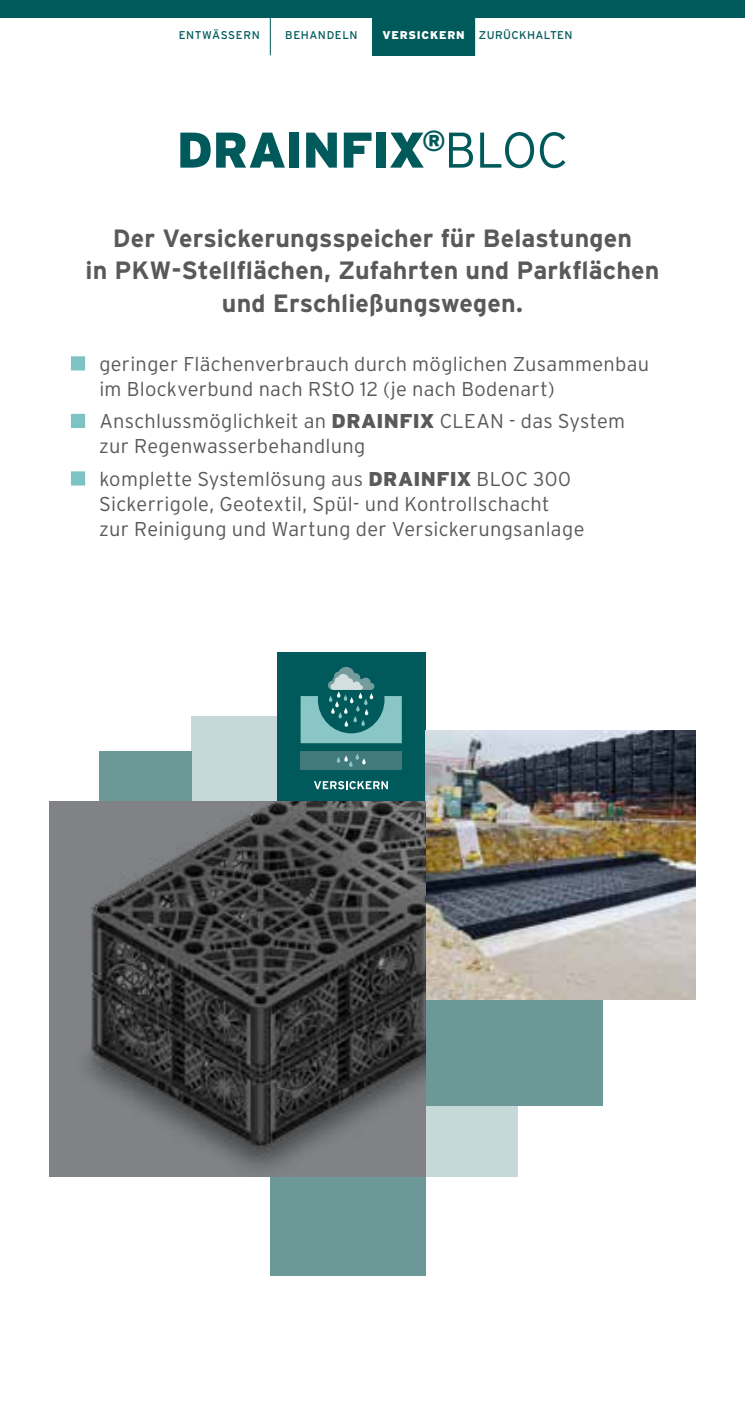
<style>
.page{position:relative;width:745px;height:1418px;background:#fff}
.page>*{position:absolute;margin:0;border:0;box-sizing:border-box;transform-origin:0 0}
.t1{font:900 50px "Interstate";letter-spacing:-.01em;color:#00595a}
.t2{font:700 25px/32.5px "Interstate";letter-spacing:.005em;color:#58595b;text-align:center}
.t3{font:300 20px/25px "Interstate";letter-spacing:.015em;color:#58595b}
.t4{font:11.25px "Interstate";letter-spacing:.045em;color:#00595a}
.t5{font:900 11.25px "Interstate";letter-spacing:.07em;color:#fff}
.s1{font-weight:300}
.s2{font-weight:900}
</style>
<div class="page">
<div style="left:0;top:0;width:744px;height:18px;background:#00595a"></div>
<div style="left:372px;top:0;width:102px;height:55px;background:#00595a"></div>
<hr style="left:474px;top:0;width:1px;height:55px;background:#00595a">
<hr style="left:270px;top:0;width:1px;height:55px;background:#00595a">
<div style="left:71px;top:356px;width:14px;height:14px;background:#7ec3c3;border:1px solid #7ec3c3"></div>
<div style="left:71px;top:414px;width:14px;height:14px;background:#7ec3c3"></div>
<div style="left:71px;top:471px;width:14px;height:14px;background:#7ec3c3;border:1px solid #7ec3c3"></div>
<div style="left:276px;top:652px;width:149px;height:149px;background:#00595a"></div>
<div style="left:300px;top:751px;width:101px;height:19px;background:#427a7b"></div>
<svg style="left:336px;top:754px;width:29px;height:12px"></svg>
<svg style="left:300px;top:667px;width:101px;height:76px"></svg>
<svg style="left:314px;top:781px;width:73px;height:8px"></svg>
<div style="left:191px;top:716px;width:85px;height:85px;background:#c6d8d7"></div>
<div style="left:99px;top:751px;width:92px;height:50px;background:#6c9898"></div>
<div style="left:270px;top:1176px;width:155px;height:99px;background:#6c9898"></div>
<div style="left:425px;top:999px;width:177px;height:107px;background:#6c9898"></div>
<div style="left:425px;top:1106px;width:92px;height:70px;background:#c6d8d7"></div>
<img style="left:425px;top:730px;width:269px;height:269px">
<img style="left:50px;top:801px;width:375px;height:375px">
<p class="t4" style="left:178px;top:29px;width:83px">ENTWÄSSERN</p>
<p class="t4" style="left:285px;top:29px;width:74px">BEHANDELN</p>
<p class="t5" style="left:382px;top:28px;width:84px">VERSICKERN</p>
<p class="t4" style="left:478px;top:29px;width:95px">ZURÜCKHALTEN</p>
<h1 class="t1" style="left:177px;top:121px;width:392px">DRAINFIX<sup>®</sup><span class="s1">BLOC</span></h1>
<p class="t2" style="left:85px;top:222px;width:575px">Der Versickerungsspeicher für Belastungen<br>in PKW-Stellflächen, Zufahrten und Parkflächen und Erschließungswegen.</p>
<p class="t3" style="left:99px;top:351px;width:551px">geringer Flächenverbrauch durch möglichen Zusammenbau im Blockverbund nach RStO 12 (je nach Bodenart)</p>
<p class="t3" style="left:99px;top:408px;width:527px">Anschlussmöglichkeit an <span class="s2">DRAINFIX</span> CLEAN - das System zur Regenwasserbehandlung</p>
<p class="t3" style="left:99px;top:466px;width:486px">komplette Systemlösung aus <span class="s2">DRAINFIX</span> BLOC 300<br>Sickerrigole, Geotextil, Spül- und Kontrollschacht<br>zur Reinigung und Wartung der Versickerungsanlage</p>
</div>
